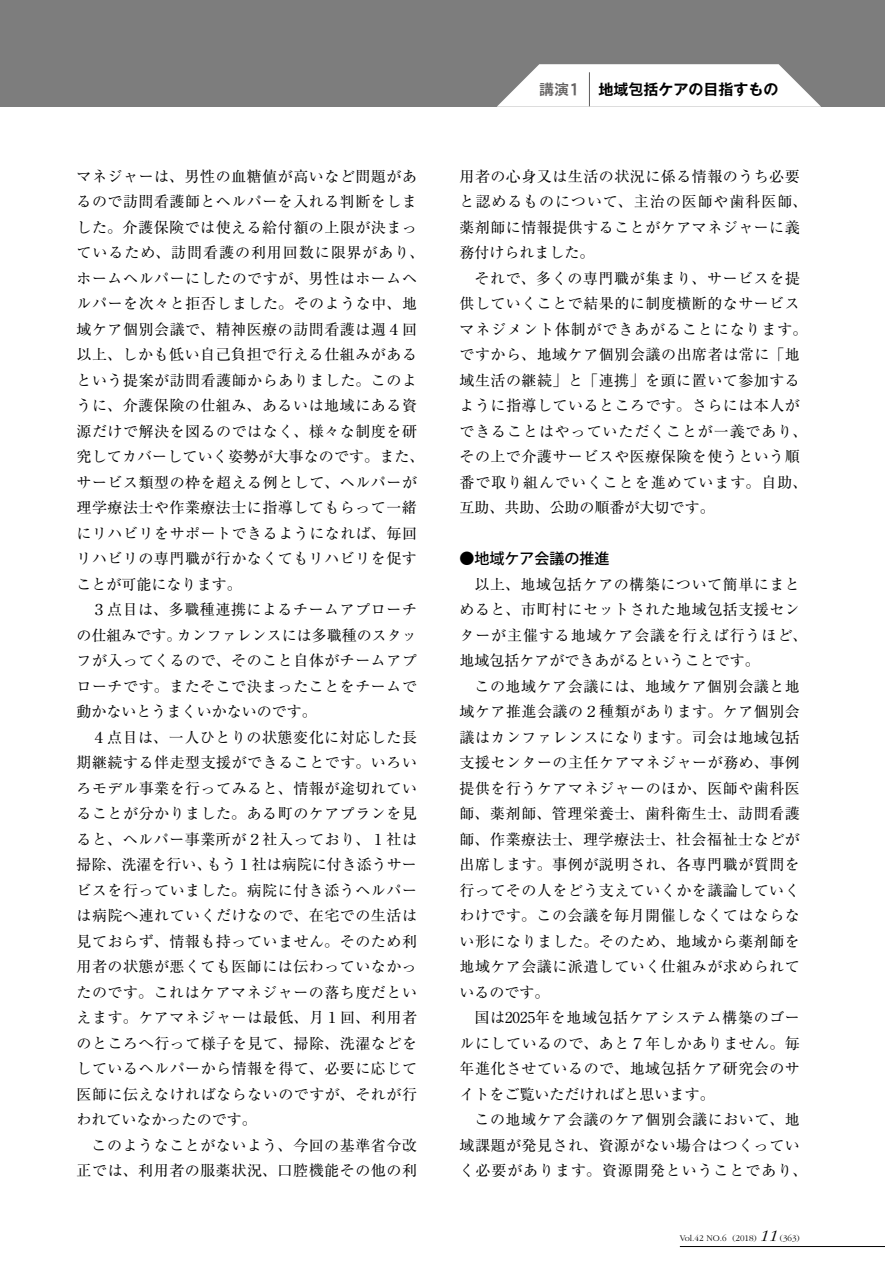
<style>
.page{position:relative;width:885px;height:1263px;background:#fff}
.page>*{position:absolute;margin:0;border:0;box-sizing:border-box;transform-origin:0 0}
.t1{font:15px/25.5px "Ryumin Pro";letter-spacing:.035em;color:#000}
.t2{font:700 15px "Gothic MB101 Pro De";color:#000}
.t3{font:500 15px "Koz Go Pro";color:#000}
.t4{font:300 9px "Garamond";color:#000}
.s1{font-family:"TB Go Std B";font-weight:400;color:#666464}
.s2{font-style:italic;font-size:16.5px}
</style>
<div class="page">
<hr style="left:679px;top:1246px;width:205px;height:1px;background:#000">
<div style="left:0;top:0;width:884px;height:106px;background:#7d7d7d"></div>
<svg style="left:496px;top:64px;width:325px;height:43px;background:#ececec"></svg>
<hr style="left:589px;top:72px;width:1px;height:34px;background:#666464">
<p class="t1" style="left:77px;top:162px;width:349px">マネジャーは、男性の血糖値が高いなど問題があるので訪問看護師とヘルパーを入れる判断をしました。介護保険では使える給付額の上限が決まっているため、訪問看護の利用回数に限界があり、ホームヘルパーにしたのですが、男性はホームヘルパーを次々と拒否しました。そのような中、地域ケア個別会議で、精神医療の訪問看護は週４回以上、しかも低い自己負担で行える仕組みがあるという提案が訪問看護師からありました。このように、介護保険の仕組み、あるいは地域にある資源だけで解決を図るのではなく、様々な制度を研究してカバーしていく姿勢が大事なのです。また、サービス類型の枠を超える例として、ヘルパーが理学療法士や作業療法士に指導してもらって一緒にリハビリをサポートできるようになれば、毎回リハビリの専門職が行かなくてもリハビリを促すことが可能になります。</p>
<p class="t1" style="left:77px;top:596px;width:342px;text-align:justify;text-indent:15px">３点目は、多職種連携によるチームアプローチの仕組みです。カンファレンスには多職種のスタッフが入ってくるので、そのこと自体がチームアプローチです。またそこで決まったことをチームで動かないとうまくいかないのです。</p>
<p class="t1" style="left:77px;top:723px;width:342px;text-align:justify;text-indent:15px">４点目は、一人ひとりの状態変化に対応した長期継続する伴走型支援ができることです。いろいろモデル事業を行ってみると、情報が途切れていることが分かりました。ある町のケアプランを見ると、ヘルパー事業所が２社入っており、１社は掃除、洗濯を行い、もう１社は病院に付き添うサービスを行っていました。病院に付き添うヘルパーは病院へ連れていくだけなので、在宅での生活は見ておらず、情報も持っていません。そのため利用者の状態が悪くても医師には伝わっていなかったのです。これはケアマネジャーの落ち度だといえます。ケアマネジャーは最低、月１回、利用者のところへ行って様子を見て、掃除、洗濯などをしているヘルパーから情報を得て、必要に応じて医師に伝えなければならないのですが、それが行われていなかったのです。</p>
<p class="t1" style="left:77px;top:1131px;width:342px;text-align:right">このようなことがないよう、今回の基準省令改正では、利用者の服薬状況、口腔機能その他の利</p>
<p class="t2" style="left:539px;top:77px;width:241px"><span class="s1">講演1</span> 地域包括ケアの目指すもの</p>
<p class="t1" style="left:459px;top:162px;width:349px">用者の心身又は生活の状況に係る情報のうち必要と認めるものについて、主治の医師や歯科医師、薬剤師に情報提供することがケアマネジャーに義務付けられました。</p>
<p class="t1" style="left:459px;top:264px;width:349px;text-indent:15px">それで、多くの専門職が集まり、サービスを提供していくことで結果的に制度横断的なサービスマネジメント体制ができあがることになります。ですから、地域ケア個別会議の出席者は常に「地域生活の継続」と「連携」を頭に置いて参加するように指導しているところです。さらには本人ができることはやっていただくことが一義であり、その上で介護サービスや医療保険を使うという順番で取り組んでいくことを進めています。自助、互助、共助、公助の順番が大切です。</p>
<p class="t3" style="left:459px;top:549px;width:151px">●地域ケア会議の推進</p>
<p class="t1" style="left:459px;top:570px;width:349px;text-indent:15px">以上、地域包括ケアの構築について簡単にまとめると、市町村にセットされた地域包括支援センターが主催する地域ケア会議を行えば行うほど、地域包括ケアができあがるということです。</p>
<p class="t1" style="left:459px;top:672px;width:342px;text-align:justify;text-indent:15px">この地域ケア会議には、地域ケア個別会議と地域ケア推進会議の２種類があります。ケア個別会議はカンファレンスになります。司会は地域包括支援センターの主任ケアマネジャーが務め、事例提供を行うケアマネジャーのほか、医師や歯科医師、薬剤師、管理栄養士、歯科衛生士、訪問看護師、作業療法士、理学療法士、社会福祉士などが出席します。事例が説明され、各専門職が質問を行ってその人をどう支えていくかを議論していくわけです。この会議を毎月開催しなくてはならない形になりました。そのため、地域から薬剤師を地域ケア会議に派遣していく仕組みが求められているのです。</p>
<p class="t1" style="left:459px;top:1004px;width:342px;text-align:justify;text-indent:15px">国は2025年を地域包括ケアシステム構築のゴールにしているので、あと７年しかありません。毎年進化させているので、地域包括ケア研究会のサイトをご覧いただければと思います。</p>
<p class="t1" style="left:459px;top:1106px;width:349px;text-align:center">この地域ケア会議のケア個別会議において、地<br>域課題が発見され、資源がない場合はつくっていく必要があります。資源開発ということであり、</p>
<p class="t4" style="left:679px;top:1233px;width:121px">Vol.42 NO.6 (2018) <span class="s2">11</span> (363)</p>
</div>
